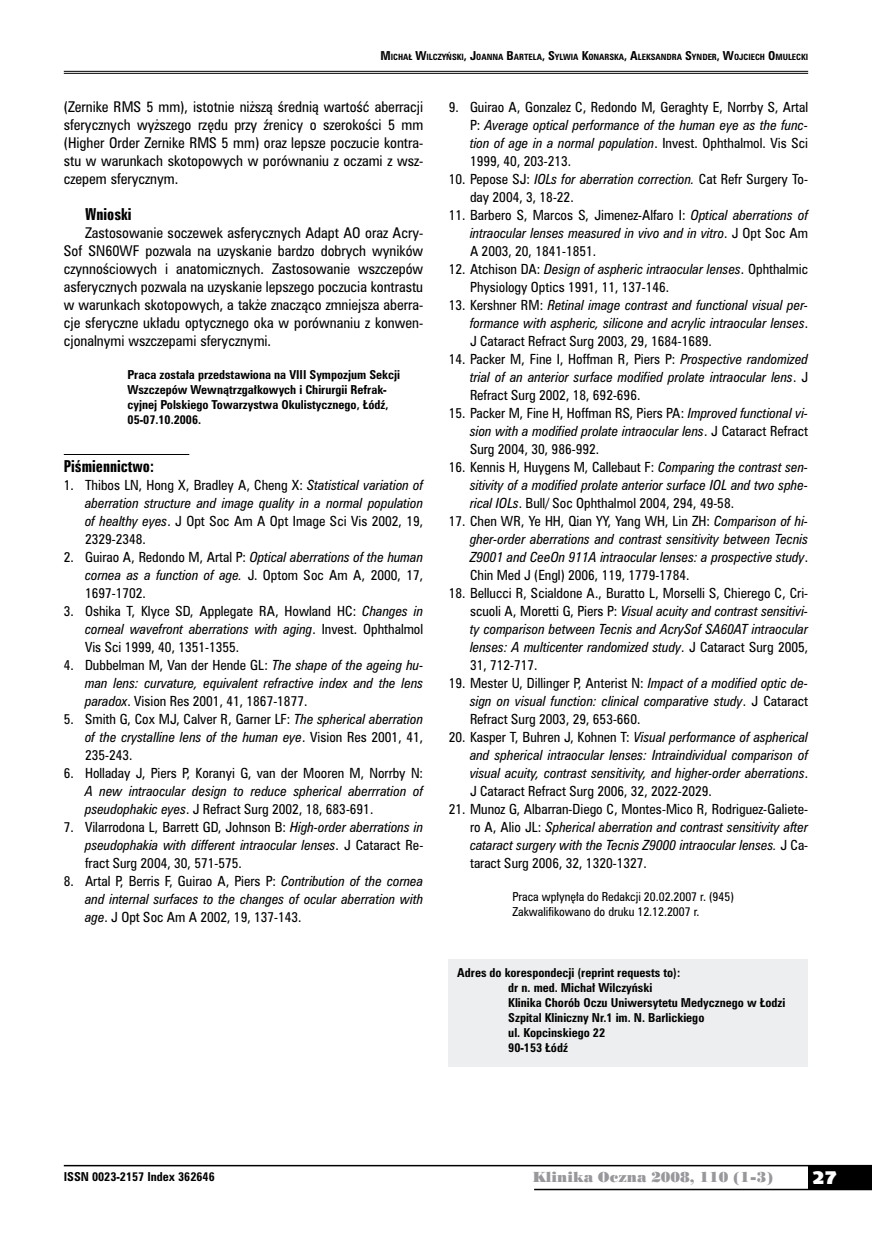
<style>
.page{position:relative;width:872px;height:1234px;background:#fff}
.page>*{position:absolute;margin:0;border:0;box-sizing:border-box;transform-origin:0 0}
.t1{font:18px "Humanst 531 U Blk PL";color:#fff}
.t2{font:15px "Zurich Bd X Cn PL";color:#000}
.t3{font:13.5px/18px "Zurich Cn PL";color:#000;text-align:justify}
.t4{font:13.5px "Poster Bodoni PL";color:#98989c}
.t5{font:italic 12.75px/18px "Zurich Cn PL";color:#000;text-align:justify}
.t6{font:12.75px/18px "Zurich Cn PL";color:#000;text-align:justify}
.t7{font:700 11.25px/15px "Zurich Cn PL";color:#000}
.t8{font:11.25px/15px "Zurich Cn PL";color:#000}
.t9{font:700 7.8px "Zurich Cn PL";color:#000}
.s1{font-size:11.25px}
.s2{font-style:normal}
.s3{font-style:italic}
</style>
<div class="page">
<div style="left:808px;top:1165px;width:64px;height:24px;background:#000"></div>
<hr style="left:64px;top:1164px;width:808px;height:2px;background:#000">
<hr style="left:534px;top:1188px;width:338px;height:1px;background:#000">
<hr style="left:64px;top:71px;width:744px;height:1px;background:#000">
<hr style="left:64px;top:73px;width:744px;height:1px;background:#000">
<hr style="left:64px;top:454px;width:125px;height:1px;background:#000">
<div style="left:449px;top:958px;width:359px;height:108px;background:#edeeef"></div>
<p class="t9" style="left:380px;top:52px;width:429px"><span class="s1">M</span>ICHAŁ <span class="s1">W</span>ILCZYŃSKI<span class="s1">, J</span>OANNA <span class="s1">B</span>ARTELA<span class="s1">, S</span>YLWIA <span class="s1">K</span>ONARSKA<span class="s1">, A</span>LEKSANDRA <span class="s1">S</span>YNDER<span class="s1">, W</span>OJCIECH <span class="s1">O</span> MULECKI</p>
<p class="t3" style="left:64px;top:97px;width:361px">(Zernike RMS 5 mm), istotnie niższą średnią wartość aberracji sferycznych wyższego rzędu przy źrenicy o szerokości 5 mm (Higher Order Zernike RMS 5 mm) oraz lepsze poczucie kontra&shy;stu w warunkach skotopowych w porównaniu z oczami z wsz&shy;czepem sferycznym.</p>
<p class="t2" style="left:85px;top:204px;width:48px">Wnioski</p>
<p class="t3" style="left:64px;top:223px;width:361px;text-indent:21px">Zastosowanie soczewek asferycznych Adapt AO oraz Acry-Sof SN60WF pozwala na uzyskanie bardzo dobrych wyników czynnościowych i anatomicznych. Zastosowanie wszczepów asferycznych pozwala na uzyskanie lepszego poczucia kontrastu w warunkach skotopowych, a także znacząco zmniejsza aberra&shy;cje sferyczne układu optycznego oka w porównaniu z konwen&shy;cjonalnymi wszczepami sferycznymi.</p>
<p class="t7" style="left:128px;top:367px;width:274px">Praca została przedstawiona na VIII Sympozjum Sekcji Wszczepów Wewnątrzgałkowych i Chirurgii Refrak&shy;cyjnej Polskiego Towarzystwa Okulistycznego, Łódź, 05-07.10.2006.</p>
<p class="t2" style="left:64px;top:456px;width:92px">Piśmiennictwo:</p>
<p class="t5" style="left:85px;top:475px;width:340px;text-indent:-21px"><span class="s2">1. Thibos LN, Hong X, Bradley A, Cheng X:</span> Statistical variation of aberration structure and image quality in a normal population of healthy eyes<span class="s2">. J Opt Soc Am A Opt Image Sci Vis 2002, 19, 2329-2348.</span></p>
<p class="t6" style="left:85px;top:547px;width:340px;text-indent:-21px">2. Guirao A, Redondo M, Artal P: <span class="s3">Optical aberrations of the human cornea as a function of age.</span> J. Optom Soc Am A, 2000, 17, 1697-1702.</p>
<p class="t6" style="left:85px;top:601px;width:340px;text-indent:-21px">3. Oshika T, Klyce SD, Applegate RA, Howland HC: <span class="s3">Changes in corneal wavefront aberrations with aging</span>. Invest. Ophthalmol Vis Sci 1999, 40, 1351-1355.</p>
<p class="t5" style="left:85px;top:655px;width:340px;text-indent:-21px"><span class="s2">4. Dubbelman M, Van der Hende GL:</span> The shape of the ageing hu&shy;man lens: curvature, equivalent refractive index and the lens paradox<span class="s2">. Vision Res 2001, 41, 1867-1877.</span></p>
<p class="t6" style="left:85px;top:709px;width:340px;text-indent:-21px">5. Smith G, Cox MJ, Calver R, Garner LF: <span class="s3">The spherical aberration of the crystalline lens of the human eye</span>. Vision Res 2001, 41, 235-243.</p>
<p class="t6" style="left:64px;top:763px;width:361px">6. Holladay J, Piers P, Koranyi G, van der Mooren M, Norrby N:</p>
<p class="t5" style="left:85px;top:782px;width:340px">A new intraocular design to reduce spherical aberrration of pseudophakic eyes<span class="s2">. J Refract Surg 2002, 18, 683-691.</span></p>
<p class="t6" style="left:85px;top:818px;width:340px;text-indent:-21px">7. Vilarrodona L, Barrett GD, Johnson B: <span class="s3">High-order aberrations in pseudophakia with different intraocular lenses</span>. J Cataract Re&shy;fract Surg 2004, 30, 571-575.</p>
<p class="t5" style="left:85px;top:872px;width:340px;text-indent:-21px"><span class="s2">8. Artal P, Berris F, Guirao A, Piers P:</span> Contribution of the cornea and internal surfaces to the changes of ocular aberration with age<span class="s2">. J Opt Soc Am A 2002, 19, 137-143.</span></p>
<p class="t6" style="left:470px;top:98px;width:340px;text-indent:-21px">9. Guirao A, Gonzalez C, Redondo M, Geraghty E, Norrby S, Artal P: <span class="s3">Average optical performance of the human eye as the func&shy;tion of age in a normal population</span>. Invest. Ophthalmol. Vis Sci 1999, 40, 203-213.</p>
<p class="t6" style="left:470px;top:170px;width:340px;text-indent:-21px">10. Pepose SJ: <span class="s3">IOLs for aberration correction.</span> Cat Refr Surgery To&shy;day 2004, 3, 18-22.</p>
<p class="t6" style="left:470px;top:206px;width:340px;text-indent:-21px">11. Barbero S, Marcos S, Jimenez-Alfaro I: <span class="s3">Optical aberrations of intraocular lenses measured in vivo and in vitro</span>. J Opt Soc Am A 2003, 20, 1841-1851.</p>
<p class="t6" style="left:470px;top:260px;width:340px;text-indent:-21px">12. Atchison DA: <span class="s3">Design of aspheric intraocular lenses</span>. Ophthalmic<br>Physiology Optics 1991, 11, 137-146.</p>
<p class="t5" style="left:470px;top:296px;width:340px;text-indent:-21px"><span class="s2">13. Kershner RM:</span> Retinal image contrast and functional visual per&shy;formance with aspheric, silicone and acrylic intraocular lenses<span class="s2">.<br>J Cataract Refract Surg 2003, 29, 1684-1689.</span></p>
<p class="t5" style="left:470px;top:350px;width:340px;text-indent:-21px"><span class="s2">14. Packer M, Fine I, Hoffman R, Piers P:</span> Prospective randomized trial of an anterior surface modified prolate intraocular lens<span class="s2">. J Refract Surg 2002, 18, 692-696.</span></p>
<p class="t6" style="left:470px;top:404px;width:340px;text-indent:-21px">15. Packer M, Fine H, Hoffman RS, Piers PA: <span class="s3">Improved functional vi&shy;sion with a modified prolate intraocular lens</span>. J Cataract Refract Surg 2004, 30, 986-992.</p>
<p class="t5" style="left:470px;top:458px;width:340px;text-indent:-21px"><span class="s2">16. Kennis H, Huygens M, Callebaut F:</span> Comparing the contrast sen&shy;sitivity of a modified prolate anterior surface IOL and two sphe&shy;rical IOLs<span class="s2">. Bull/ Soc Ophthalmol 2004, 294, 49-58.</span></p>
<p class="t5" style="left:470px;top:512px;width:340px;text-indent:-21px"><span class="s2">17. Chen WR, Ye HH, Qian YY, Yang WH, Lin ZH:</span> Comparison of hi&shy;gher-order aberrations and contrast sensitivity between Tecnis Z9001 and CeeOn 911A intraocular lenses: a prospective study<span class="s2">.<br>Chin Med J (Engl) 2006, 119, 1779-1784.</span></p>
<p class="t5" style="left:470px;top:584px;width:340px;text-indent:-21px"><span class="s2">18. Bellucci R, Scialdone A., Buratto L, Morselli S, Chierego C, Cri&shy;scuoli A, Moretti G, Piers P:</span> Visual acuity and contrast sensitivi&shy;ty comparison between Tecnis and AcrySof SA60AT intraocular lenses: A multicenter randomized study<span class="s2">. J Cataract Surg 2005, 31, 712-717.</span></p>
<p class="t5" style="left:470px;top:674px;width:340px;text-indent:-21px"><span class="s2">19. Mester U, Dillinger P, Anterist N:</span> Impact of a modified optic de&shy;sign on visual function: clinical comparative study<span class="s2">. J Cataract Refract Surg 2003, 29, 653-660.</span></p>
<p class="t5" style="left:470px;top:728px;width:340px;text-indent:-21px"><span class="s2">20. Kasper T, Buhren J, Kohnen T:</span> Visual performance of aspherical and spherical intraocular lenses: Intraindividual comparison of visual acuity, contrast sensitivity, and higher-order aberrations<span class="s2">.<br>J Cataract Refract Surg 2006, 32, 2022-2029.</span></p>
<p class="t6" style="left:470px;top:800px;width:340px;text-indent:-21px">21. Munoz G, Albarran-Diego C, Montes-Mico R, Rodriguez-Galiete&shy;ro A, Alio JL: <span class="s3">Spherical aberration and contrast sensitivity after cataract surgery with the Tecnis Z9000 intraocular lenses.</span> J Ca&shy;taract Surg 2006, 32, 1320-1327.</p>
<p class="t8" style="left:512px;top:889px;width:223px">Praca wpłynęła do Redakcji 20.02.2007 r. (945)<br>Zakwalifikowano do druku 12.12.2007 r.</p>
<p class="t7" style="left:508px;top:964px;width:278px;text-indent:-51px">Adres do korespondecji (reprint requests to):<br>dr n. med. Michał Wilczyński<br>Klinika Chorób Oczu Uniwersytetu Medycznego w Łodzi Szpital Kliniczny Nr.1 im. N. Barlickiego<br>ul. Kopcinskiego 22<br>90-153 Łódź</p>
<p class="t7" style="left:64px;top:1168px;width:152px">ISSN 0023-2157 Index 362646</p>
<p class="t4" style="left:532px;top:1168px;width:242px">Klinika Oczna 2008, 110 (1-3)</p>
<h1 class="t1" style="left:812px;top:1165px;width:26px">27</h1>
</div>
